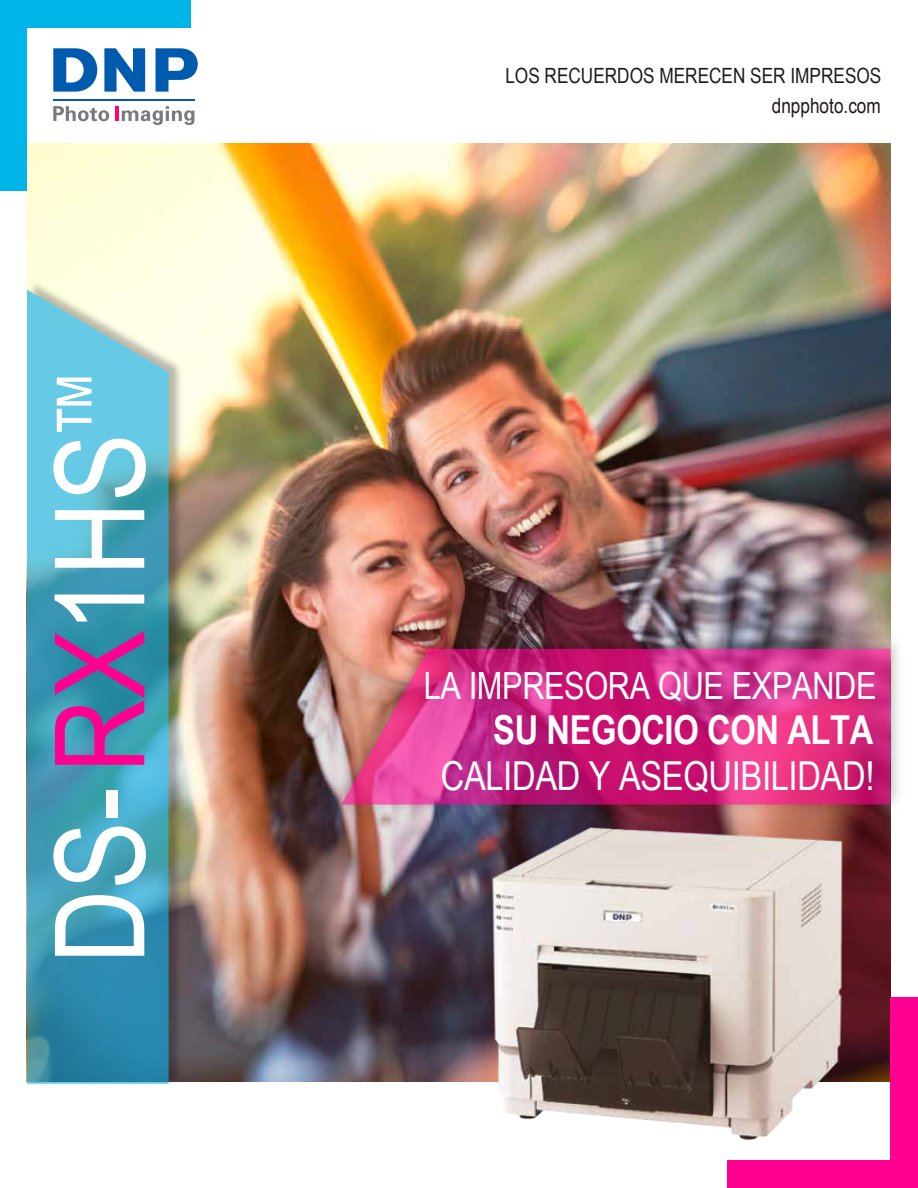
<style>
.page{position:relative;width:918px;height:1188px;background:#fff}
.page>*{position:absolute;margin:0;border:0;box-sizing:border-box;transform-origin:0 0}
.t1{font:124.8px "Arial Narrow";color:#fff}
.t2{font:39.9px "Arial Narrow";letter-spacing:-.01em;color:#fff}
.t3{font:700 39.9px "Arial Narrow";letter-spacing:-.01em;color:#fff}
.t4{font:37.5px "Arial Narrow";letter-spacing:-.01em;color:#fff}
.t5{font:21px/29.7px "Arial Narrow";color:#1f191a;text-align:right}
.s1{color:#ff0090}
</style>
<div class="page">
<img style="left:27px;top:144px;width:864px;height:937px">
<svg style="left:53px;top:48px;width:44px;height:44px"></svg>
<svg style="left:104px;top:48px;width:41px;height:44px"></svg>
<svg style="left:156px;top:48px;width:42px;height:44px"></svg>
<hr style="left:53px;top:100px;width:142px;height:1px;background:#005bae">
<svg style="left:53px;top:106px;width:56px;height:15px"></svg>
<hr style="left:116px;top:106px;width:3px;height:15px;background:#ff0570">
<svg style="left:122px;top:106px;width:72px;height:19px"></svg>
<div style="left:0;top:0;width:27px;height:190px;background:#00b6e9"></div>
<div style="left:0;top:0;width:190px;height:27px;background:#00b6e9"></div>
<div style="left:891px;top:998px;width:27px;height:190px;background:#ff0090"></div>
<div style="left:728px;top:1161px;width:190px;height:27px;background:#ff0090"></div>
<img style="left:26px;top:276px;width:159px;height:807px">
<svg style="left:27px;top:290px;width:142px;height:794px;background:#4da7c0"></svg>
<img style="left:323px;top:626px;width:576px;height:192px">
<svg style="left:341px;top:649px;width:549px;height:156px;background:#d13181"></svg>
<img style="left:488px;top:816px;width:359px;height:324px">
<h1 class="t1" style="left:9px;top:963px;width:597px;rotate:-90deg">DS-<span class="s1">RX</span>1HS<sup>™</sup></h1>
<p class="t5" style="left:505px;top:60px;width:378px">LOS RECUERDOS MERECEN SER IMPRESOS dnpphoto.com</p>
<h3 class="t4" style="left:424px;top:658px;width:454px">LA IMPRESORA QUE EXPANDE</h3>
<h2 class="t3" style="left:493px;top:700px;width:382px">SU NEGOCIO CON ALTA</h2>
<h2 class="t2" style="left:441px;top:747px;width:435px">CALIDAD Y ASEQUIBILIDAD!</h2>
</div>
